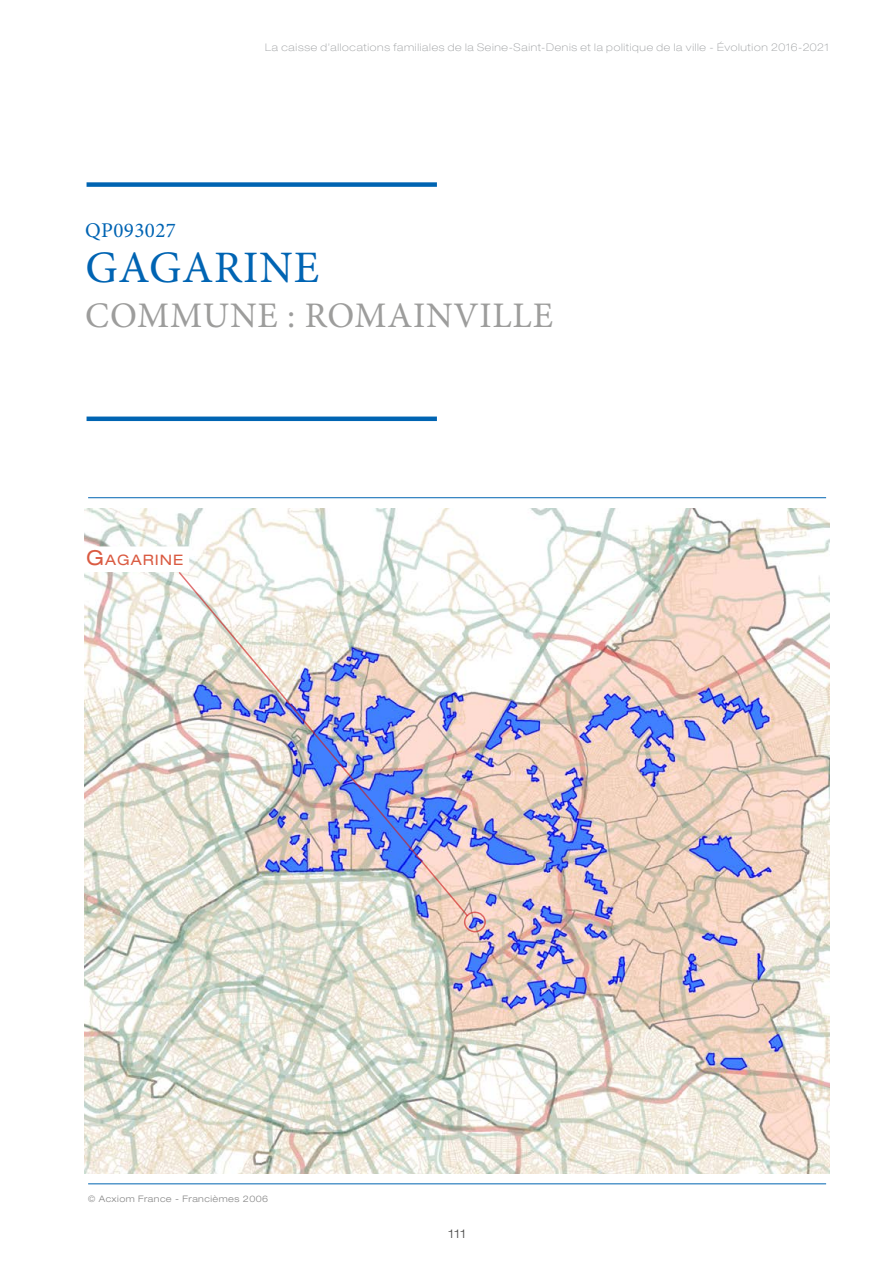
<style>
.page{position:relative;width:893px;height:1263px;background:#fff}
.page>*{position:absolute;margin:0;border:0;box-sizing:border-box;transform-origin:0 0}
.t1{font:45px "Minion Pro";letter-spacing:.02em;color:#0064b3}
.t2{font:36px "Minion Pro";letter-spacing:.02em;color:#9d9d9c}
.t3{font:21px "Minion Pro";letter-spacing:.02em;color:#0064b3}
.t4{font:expanded 14.4px "Helvetica Neue";letter-spacing:.07em;color:#da5b42}
.t5{font:300 expanded 12px "Helvetica Neue";color:#4a4a49}
.t6{font:100 expanded 10.5px "Helvetica Neue";letter-spacing:.07em;color:#999c9e}
.t7{font:300 expanded 9px "Helvetica Neue";letter-spacing:.05em;color:#878787}
.s1{font-size:20.7px}
</style>
<div class="page">
<hr style="left:88px;top:1183px;width:738px;height:1px;background:#0064b2">
<div style="left:87px;top:416px;width:350px;height:5px;background:#0064b2"></div>
<div style="left:87px;top:182px;width:350px;height:5px;background:#0064b2"></div>
<hr style="left:88px;top:497px;width:738px;height:1px;background:#0064b2">
<img style="left:85px;top:509px;width:744px;height:665px">
<div style="left:85px;top:548px;width:103px;height:23px;background:#fff"></div>
<img style="left:177px;top:570px;width:293px;height:348px">
<div style="left:464px;top:911px;width:22px;height:21px;border:2px solid #cd1719;border-radius:50%"></div>
<p class="t6" style="left:265px;top:41px;width:565px">La caisse d’allocations familiales de la Seine-Saint-Denis et la politique de la ville - Évolution 2016-2021</p>
<h3 class="t3" style="left:85px;top:216px;width:92px">QP093027</h3>
<h1 class="t1" style="left:85px;top:237px;width:235px">GAGARINE</h1>
<h2 class="t2" style="left:85px;top:291px;width:469px">COMMUNE : ROMAINVILLE</h2>
<h3 class="t4" style="left:86px;top:551px;width:99px"><span class="s1">G</span>AGARINE</h3>
<p class="t7" style="left:88px;top:1193px;width:182px">© Acxiom France - Francièmes 2006</p>
<p class="t5" style="left:448px;top:1227px;width:19px">111</p>
</div>
